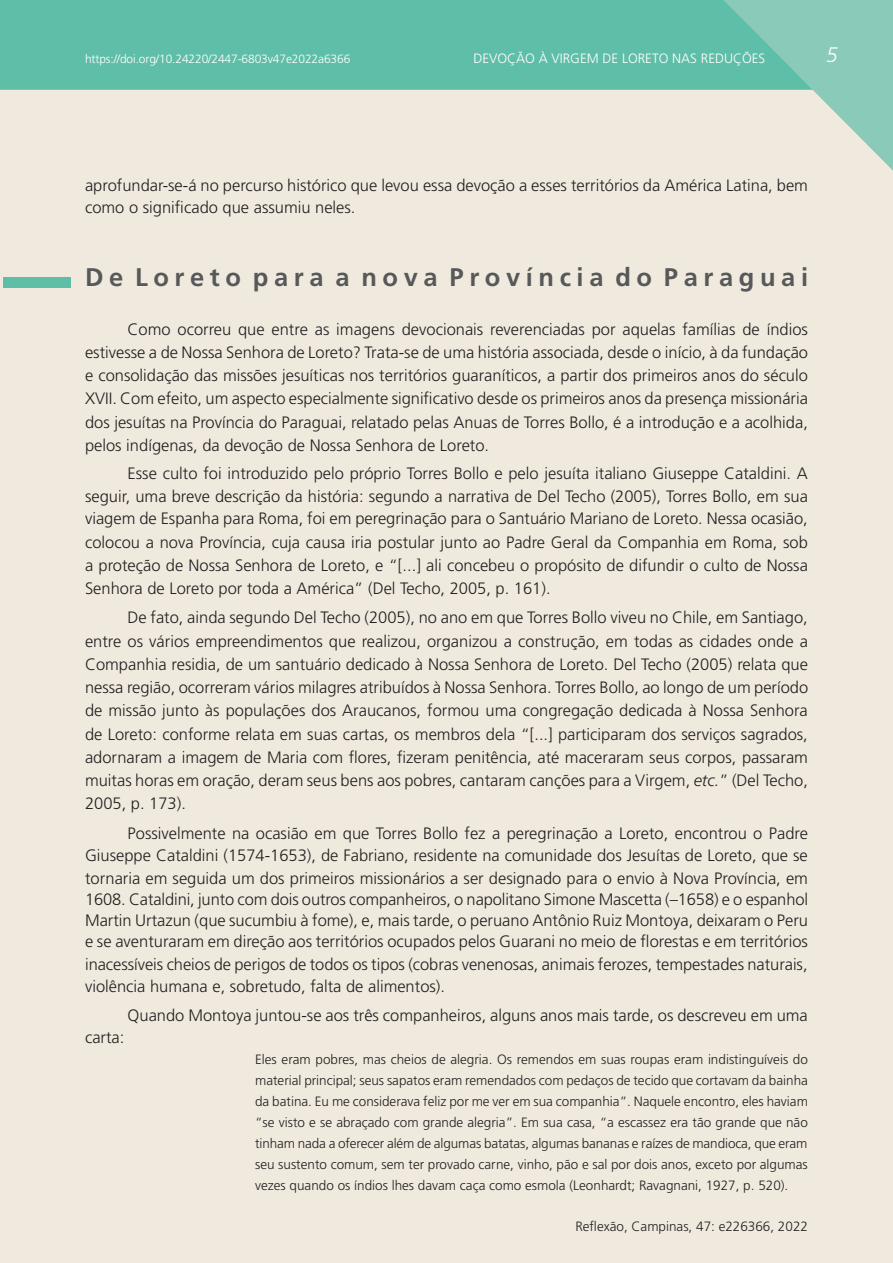
<style>
.page{position:relative;width:893px;height:1263px;background:#fff}
.page>*{position:absolute;margin:0;border:0;box-sizing:border-box;transform-origin:0 0}
.T3{font:700 25.5px "Frutiger";color:#57585a}
.t1{font:italic 300 21px "Frutiger";color:#fff}
.P1{font:300 16.5px/23.2px "Frutiger";color:#231f20;text-align:justify}
.P1a{font:300 13.5px/21px "Frutiger";color:#231f20;text-align:justify}
.t2{font:300 13.5px "Frutiger";color:#fff}
.t3{font:300 12px "Frutiger";letter-spacing:-.01em;color:#fff}
.s1{font-style:italic}
</style>
<div class="page">
<div style="left:3px;top:90px;width:890px;height:1173px;background:#f0eade"></div>
<div style="left:0;top:0;width:718px;height:90px;background:#5fbea7"></div>
<svg style="left:718px;top:0;width:175px;height:172px;background:#a9d4c4"></svg>
<div style="left:3px;top:278px;width:68px;height:10px;background:#5fbea7"></div>
<p class="t3" style="left:85px;top:52px;width:267px">https://doi.org/10.24220/2447-6803v47e2022a6366</p>
<p class="t2" style="left:473px;top:50px;width:293px">DEVOÇÃO À VIRGEM DE LORETO NAS REDUÇÕES</p>
<p class="t1" style="left:826px;top:43px;width:13px">5</p>
<p class="P1" style="left:85px;top:174px;width:724px;line-height:22.5px">aprofundar-se-á no percurso histórico que levou essa devoção a esses territórios da América Latina, bem como o significado que assumiu neles.</p>
<p class="T3" style="left:85px;top:262px;width:724px">D e L o r e t o p a r a a n o v a P r o v í n c i a d o P a r a g u a i</p>
<p class="P1" style="left:85px;top:317px;width:725px;text-indent:43px">Como ocorreu que entre as imagens devocionais reverenciadas por aquelas famílias de índios estivesse a de Nossa Senhora de Loreto? Trata-se de uma história associada, desde o início, à da fundação e consolidação das missões jesuíticas nos territórios guaraníticos, a partir dos primeiros anos do século XVII. Com efeito, um aspecto especialmente significativo desde os primeiros anos da presença missionária dos jesuítas na Província do Paraguai, relatado pelas Anuas de Torres Bollo, é a introdução e a acolhida, pelos indígenas, da devoção de Nossa Senhora de Loreto.</p>
<p class="P1" style="left:85px;top:462px;width:724px;text-indent:43px">Esse culto foi introduzido pelo próprio Torres Bollo e pelo jesuíta italiano Giuseppe Cataldini. A seguir, uma breve descrição da história: segundo a narrativa de Del Techo (2005), Torres Bollo, em sua viagem de Espanha para Roma, foi em peregrinação para o Santuário Mariano de Loreto. Nessa ocasião, colocou a nova Província, cuja causa iria postular junto ao Padre Geral da Companhia em Roma, sob a proteção de Nossa Senhora de Loreto, e “[...] ali concebeu o propósito de difundir o culto de Nossa Senhora de Loreto por toda a América” (Del Techo, 2005, p. 161).</p>
<p class="P1" style="left:85px;top:606px;width:725px;text-indent:43px">De fato, ainda segundo Del Techo (2005), no ano em que Torres Bollo viveu no Chile, em Santiago, entre os vários empreendimentos que realizou, organizou a construção, em todas as cidades onde a Companhia residia, de um santuário dedicado à Nossa Senhora de Loreto. Del Techo (2005) relata que nessa região, ocorreram vários milagres atribuídos à Nossa Senhora. Torres Bollo, ao longo de um período de missão junto às populações dos Araucanos, formou uma congregação dedicada à Nossa Senhora de Loreto: conforme relata em suas cartas, os membros dela “[...] participaram dos serviços sagrados, adornaram a imagem de Maria com flores, fizeram penitência, até maceraram seus corpos, passaram muitas horas em oração, deram seus bens aos pobres, cantaram canções para a Virgem, <span class="s1">etc.</span>” (Del Techo, 2005, p. 173).</p>
<p class="P1" style="left:85px;top:822px;width:724px;line-height:22.5px;text-indent:43px">Possivelmente na ocasião em que Torres Bollo fez a peregrinação a Loreto, encontrou o Padre Giuseppe Cataldini (1574-1653), de Fabriano, residente na comunidade dos Jesuítas de Loreto, que se tornaria em seguida um dos primeiros missionários a ser designado para o envio à Nova Província, em</p>
<p class="P1" style="left:85px;top:888px;width:725px;line-height:21px">1608. Cataldini, junto com dois outros companheiros, o napolitano Simone Mascetta (–1658) e o espanhol Martin Urtazun (que sucumbiu à fome), e, mais tarde, o peruano Antônio Ruiz Montoya, deixaram o Peru e se aventuraram em direção aos territórios ocupados pelos Guarani no meio de florestas e em territórios</p>
<p class="P1" style="left:85px;top:953px;width:724px;line-height:22.5px">inacessíveis cheios de perigos de todos os tipos (cobras venenosas, animais ferozes, tempestades naturais, violência humana e, sobretudo, falta de alimentos).</p>
<p class="P1" style="left:128px;top:1004px;width:682px">Quando Montoya juntou-se aos três companheiros, alguns anos mais tarde, os descreveu em uma</p>
<p class="P1" style="left:85px;top:1026px;width:41px">carta:</p>
<p class="P1a" style="left:255px;top:1049px;width:554px">Eles eram pobres, mas cheios de alegria. Os remendos em suas roupas eram indistinguíveis do material principal; seus sapatos eram remendados com pedaços de tecido que cortavam da bainha da batina. Eu me considerava feliz por me ver em sua companhia”. Naquele encontro, eles haviam “se visto e se abraçado com grande alegria”. Em sua casa, “a escassez era tão grande que não tinham nada a oferecer além de algumas batatas, algumas bananas e raízes de mandioca, que eram seu sustento comum, sem ter provado carne, vinho, pão e sal por dois anos, exceto por algumas vezes quando os índios lhes davam caça como esmola (Leonhardt; Ravagnani, 1927, p. 520).</p>
<p class="P1a" style="left:575px;top:1215px;width:234px">Reflexão, Campinas, 47: e226366, 2022</p>
</div>
